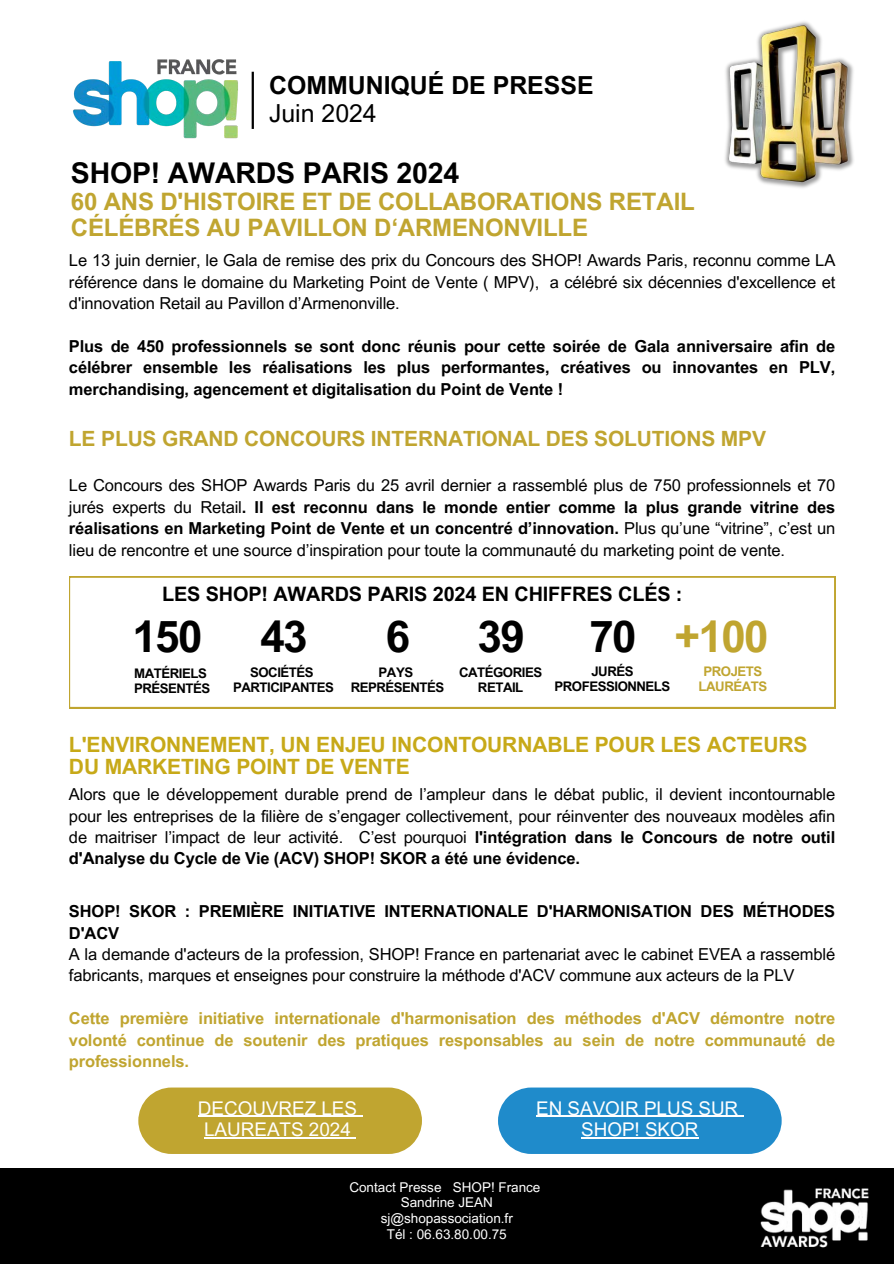
<style>
.page{position:relative;width:894px;height:1264px;background:#fff}
.page>*{position:absolute;margin:0;border:0;box-sizing:border-box;transform-origin:0 0}
.t1{font:700 43.95px "Arial MT Pro";letter-spacing:-.035em;color:#000}
.t2{font:700 43.95px "Arial MT Pro";color:#c0a530}
.t3{font:700 28.5px "Arial MT Pro";letter-spacing:-.01em;color:#000}
.t4{font:700 24.9px/28.2px "Arial MT Pro";color:#000}
.t5{font:700 24px/25.8px "Arial MT Pro";letter-spacing:-.01em;color:#c0a530}
.t6{font:700 21px/22.5px "Arial MT Pro";letter-spacing:-.01em;color:#c7a918}
.t7{font:700 21px "Arial MT Pro";letter-spacing:-.01em;color:#c0a530}
.t8{font:700 19.95px "Arial MT Pro";letter-spacing:-.01em;color:#000}
.t9{font:18.9px/21.3px "Arial MT Pro";color:#fff;text-align:center}
.t10{font:16.5px/21.3px "Arial MT Pro";letter-spacing:-.01em;color:#000;text-align:justify}
.t11{font:700 16.5px/21.3px "Arial MT Pro";letter-spacing:-.01em;color:#000;text-align:justify}
.t12{font:700 16.5px/21.3px "Arial MT Pro";letter-spacing:-.01em;color:#c0a530;text-align:justify}
.t13{font:13.5px "Arial MT Pro";color:#fff}
.t14{font:700 13.2px "Arial MT Pro";letter-spacing:-.035em;color:#000}
.t15{font:700 13.2px/14.9px "Arial MT Pro";letter-spacing:-.035em;color:#c0a530;text-align:center}
.s1{font-weight:400}
.s2{font-weight:700}
</style>
<div class="page">
<hr style="left:251px;top:72px;width:3px;height:57px;background:#000">
<img style="left:73px;top:59px;width:165px;height:80px">
<svg style="left:69px;top:576px;width:765px;height:132px"></svg>
<svg style="left:138px;top:1087px;width:284px;height:66px;background:#c5ad43"></svg>
<svg style="left:498px;top:1087px;width:283px;height:66px;background:#3194cf"></svg>
<hr style="left:581px;top:1137px;width:117px;height:1px;background:#fff">
<div style="left:0;top:1168px;width:893px;height:95px;background:#000"></div>
<img style="left:760px;top:1188px;width:109px;height:60px">
<img style="left:725px;top:21px;width:129px;height:167px">
<h3 class="t4" style="left:269px;top:75px;width:326px">COMMUNIQUÉ DE PRESSE<br><span class="s1">Juin 2024</span></h3>
<p class="t3" style="left:71px;top:163px;width:390px">SHOP! AWARDS PARIS 2024</p>
<p class="t5" style="left:71px;top:192px;width:625px">60 ANS D'HISTOIRE ET DE COLLABORATIONS RETAIL<br>CÉLÉBRÉS AU PAVILLON D‘ARMENONVILLE</p>
<p class="t10" style="left:69px;top:252px;width:767px">Le 13 juin dernier, le Gala de remise des prix du Concours des SHOP! Awards Paris, reconnu comme LA référence dans le domaine du Marketing Point de Vente ( MPV), a célébré six décennies d'excellence et d'innovation Retail au Pavillon d’Armenonville.</p>
<p class="t11" style="left:69px;top:337px;width:767px">Plus de 450 professionnels se sont donc réunis pour cette soirée de Gala anniversaire afin de célébrer ensemble les réalisations les plus performantes, créatives ou innovantes en PLV, merchandising, agencement et digitalisation du Point de Vente !</p>
<p class="t7" style="left:69px;top:431px;width:698px">LE PLUS GRAND CONCOURS INTERNATIONAL DES SOLUTIONS MPV</p>
<p class="t10" style="left:69px;top:477px;width:767px">Le Concours des SHOP Awards Paris du 25 avril dernier a rassemblé plus de 750 professionnels et 70 jurés experts du Retail<span class="s2">. Il est reconnu dans le monde entier comme la plus grande vitrine des réalisations en Marketing Point de Vente et un concentré d’innovation.</span> Plus qu’une “vitrine”, c’est un lieu de rencontre et une source d’inspiration pour toute la communauté du marketing point de vente.</p>
<p class="t8" style="left:162px;top:587px;width:521px">LES SHOP! AWARDS PARIS 2024 EN CHIFFRES CLÉS :</p>
<h4 class="t1" style="left:132px;top:620px;width:72px">150</h4>
<h2 class="t2" style="left:674px;top:620px;width:96px">+100</h2>
<p class="t14" style="left:134px;top:668px;width:74px">MATÉRIELS</p>
<p class="t14" style="left:134px;top:683px;width:78px">PRÉSENTÉS</p>
<p class="t1" style="left:260px;top:620px;width:49px">43</p>
<p class="t14" style="left:250px;top:667px;width:65px">SOCIÉTÉS</p>
<p class="t14" style="left:233px;top:682px;width:102px">PARTICIPANTES</p>
<p class="t1" style="left:386px;top:620px;width:26px">6</p>
<p class="t14" style="left:378px;top:667px;width:36px">PAYS</p>
<p class="t14" style="left:350px;top:682px;width:95px">REPRÉSENTÉS</p>
<p class="t1" style="left:477px;top:620px;width:49px">39</p>
<p class="t14" style="left:459px;top:667px;width:85px">CATÉGORIES</p>
<p class="t14" style="left:478px;top:682px;width:47px">RETAIL</p>
<p class="t1" style="left:589px;top:620px;width:49px">70</p>
<p class="t14" style="left:591px;top:666px;width:44px">JURÉS</p>
<p class="t14" style="left:554px;top:681px;width:117px">PROFESSIONNELS</p>
<p class="t15" style="left:698px;top:665px;width:70px">PROJETS<br>LAURÉATS</p>
<h1 class="t6" style="left:69px;top:736px;width:739px">L'ENVIRONNEMENT, UN ENJEU INCONTOURNABLE POUR LES ACTEURS<br>DU MARKETING POINT DE VENTE</h1>
<p class="t10" style="left:69px;top:785px;width:767px">Alors que le développement durable prend de l’ampleur dans le débat public, il devient incontournable pour les entreprises de la filière de s’engager collectivement, pour réinventer des nouveaux modèles afin de maitriser l’impact de leur activité. C’est pourquoi <span class="s2">l'intégration dans le Concours de notre outil d'Analyse du Cycle de Vie (ACV) SHOP! SKOR a été une évidence.</span></p>
<p class="t11" style="left:69px;top:902px;width:767px">SHOP! SKOR : PREMIÈRE INITIATIVE INTERNATIONALE D'HARMONISATION DES MÉTHODES<br>D'ACV</p>
<p class="t10" style="left:69px;top:945px;width:767px">A la demande d'acteurs de la profession, SHOP! France en partenariat avec le cabinet EVEA a rassemblé fabricants, marques et enseignes pour construire la méthode d'ACV commune aux acteurs de la PLV</p>
<p class="t12" style="left:69px;top:1009px;width:767px">Cette première initiative internationale d'harmonisation des méthodes d'ACV démontre notre volonté continue de soutenir des pratiques responsables au sein de notre communauté de professionnels.</p>
<p class="t9" style="left:198px;top:1099px;width:161px">DECOUVREZ LES<br>LAUREATS 2024</p>
<h5 class="t9" style="left:536px;top:1099px;width:203px">EN SAVOIR PLUS SUR<br>SHOP! SKOR</h5>
<h5 class="t13" style="left:349px;top:1181px;width:192px">Contact Presse SHOP! France</h5>
<p class="t13" style="left:400px;top:1197px;width:94px">Sandrine JEAN</p>
<p class="t13" style="left:380px;top:1213px;width:133px">sj@shopassociation.fr</p>
<p class="t13" style="left:387px;top:1229px;width:121px">Tél : 06.63.80.00.75</p>
</div>
